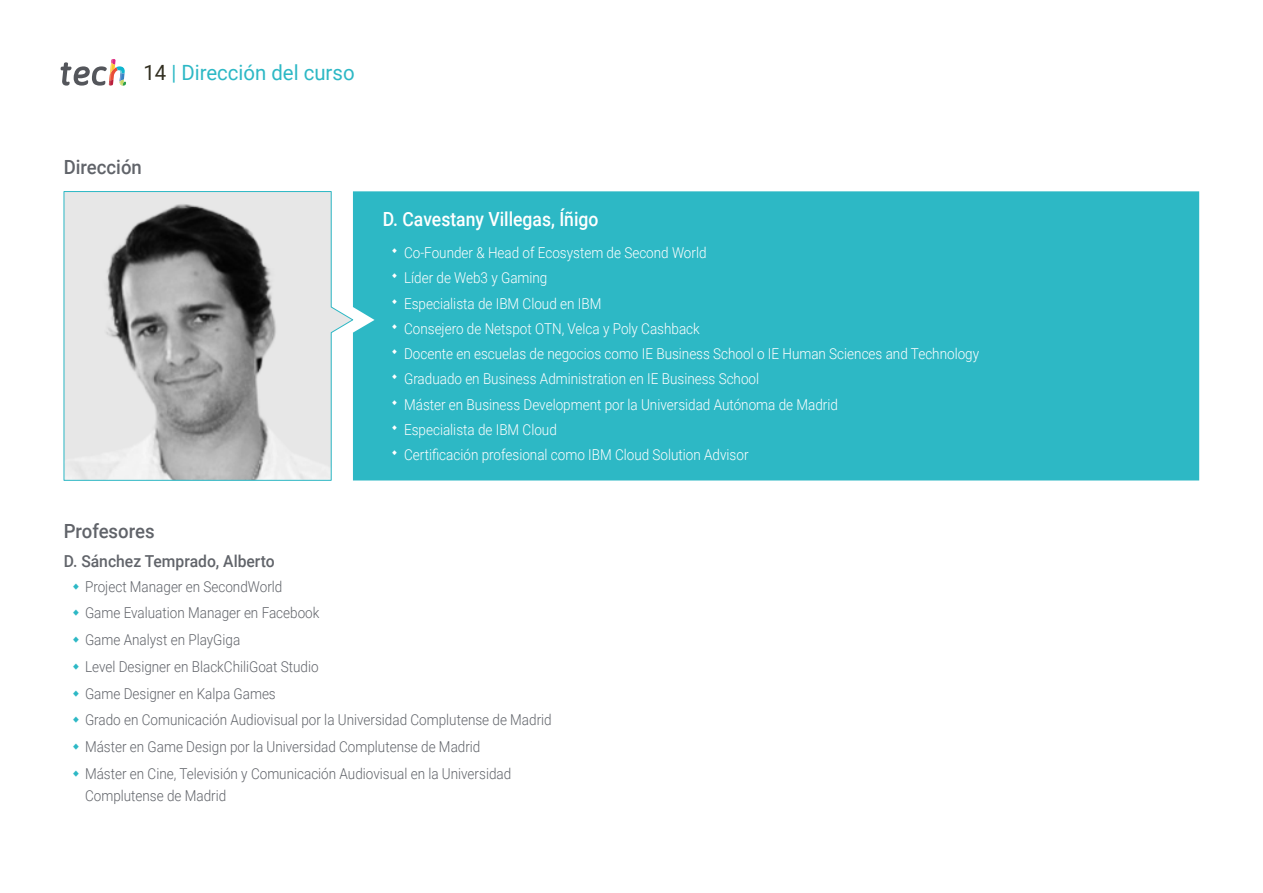
<style>
.page{position:relative;width:1263px;height:893px;background:#fff}
.page>*{position:absolute;margin:0;border:0;box-sizing:border-box;transform-origin:0 0}
.t1{font:21px "Roboto";color:#2db8c5}
.t2{font:500 19.5px "Roboto";color:#fff;scale:.9 1}
.t3{font:500 19.5px "Roboto";color:#61646a;scale:.95 1}
.t4{font:500 16.5px "Roboto";color:#61646a;scale:.95 1}
.t5{font:300 15px/25.2px "Roboto";color:#fff;scale:.9 1}
.t6{font:300 15px/26.7px "Roboto";color:#61646a;scale:.9 1}
.s1{color:#312e20}
</style>
<div class="page">
<svg style="left:61px;top:59px;width:65px;height:27px"></svg>
<div style="left:353px;top:191px;width:846px;height:289px;background:#2db8c5"></div>
<svg style="left:64px;top:191px;width:289px;height:290px;background:#babbbc"></svg>
<svg style="left:392px;top:248px;width:5px;height:5px"></svg>
<svg style="left:392px;top:273px;width:5px;height:5px"></svg>
<svg style="left:392px;top:299px;width:5px;height:5px"></svg>
<svg style="left:392px;top:324px;width:5px;height:5px"></svg>
<svg style="left:392px;top:349px;width:5px;height:5px"></svg>
<svg style="left:392px;top:374px;width:5px;height:5px"></svg>
<svg style="left:392px;top:400px;width:5px;height:5px"></svg>
<svg style="left:392px;top:425px;width:5px;height:5px"></svg>
<svg style="left:392px;top:450px;width:5px;height:5px"></svg>
<h1 class="t1" style="left:144px;top:57px;width:213px"><span class="s1">14</span> | Dirección del curso</h1>
<h2 class="t3" style="left:64px;top:154px;width:84px">Dirección</h2>
<h2 class="t2" style="left:383px;top:205px;width:241px">D. Cavestany Villegas, Íñigo</h2>
<p class="t5" style="left:404px;top:240px;width:640px">Co-Founder &amp; Head of Ecosystem de Second World<br>Líder de Web3 y Gaming<br>Especialista de IBM Cloud en IBM<br>Consejero de Netspot OTN, Velca y Poly Cashback<br>Docente en escuelas de negocios como IE Business School o IE Human Sciences and Technology Graduado en Business Administration en IE Business School<br>Máster en Business Development por la Universidad Autónoma de Madrid<br>Especialista de IBM Cloud<br>Certificación profesional como IBM Cloud Solution Advisor</p>
<h2 class="t3" style="left:64px;top:517px;width:97px">Profesores</h2>
<p class="t4" style="left:64px;top:550px;width:224px">D. Sánchez Temprado, Alberto</p>
<p class="t6" style="left:85px;top:572px;width:520px">Project Manager en SecondWorld<br>Game Evaluation Manager en Facebook<br>Game Analyst en PlayGiga<br>Level Designer en BlackChiliGoat Studio<br>Game Designer en Kalpa Games<br>Grado en Comunicación Audiovisual por la Universidad Complutense de Madrid Máster en Game Design por la Universidad Complutense de Madrid<br>Máster en Cine, Televisión y Comunicación Audiovisual en la Universidad</p>
<p class="t6" style="left:85px;top:782px;width:158px">Complutense de Madrid</p>
</div>
